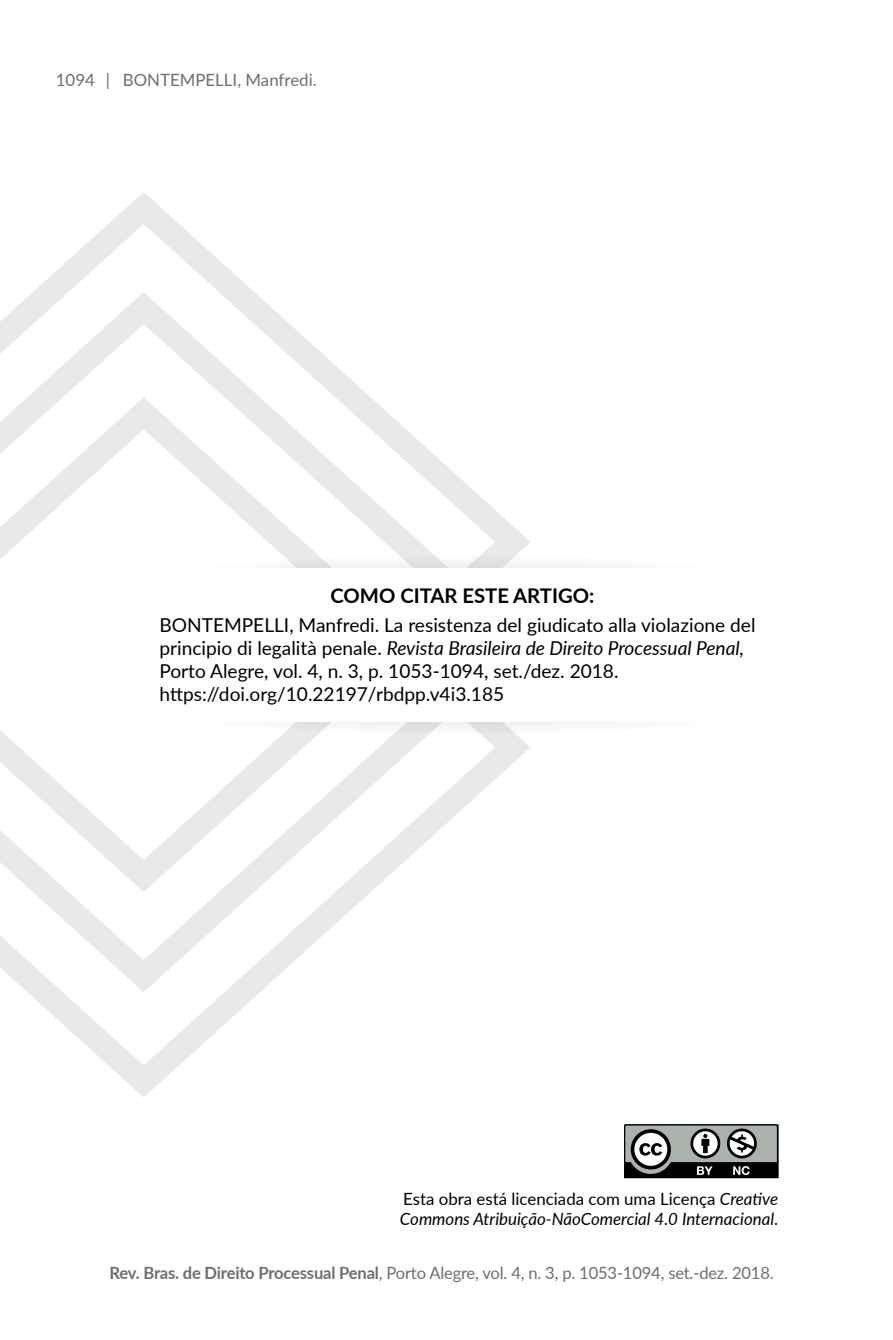
<style>
.page{position:relative;width:893px;height:1340px;background:#fff}
.page>*{position:absolute;margin:0;border:0;box-sizing:border-box;transform-origin:0 0}
.t1{font:700 20.25px "Lato";color:#000}
.t2{font:19.12px/22.9px "Lato";color:#000}
.t3{font:16.88px "Lato";letter-spacing:-.01em;color:#6d6e71}
.t4{font:italic 16.88px/20.2px "Lato";color:#000}
.s1{font-style:italic}
.s2{font-style:normal}
.s3{font-weight:700}
</style>
<div class="page">
<svg style="left:51px;top:192px;width:185px;height:84px"></svg>
<svg style="left:0;top:276px;width:352px;height:105px"></svg>
<svg style="left:0;top:381px;width:530px;height:716px"></svg>
<svg style="left:156px;top:555px;width:606px;height:47px"></svg>
<svg style="left:156px;top:687px;width:606px;height:47px"></svg>
<div style="left:153px;top:568px;width:625px;height:153px;background:#fff"></div>
<svg style="left:624px;top:1124px;width:155px;height:54px"></svg>
<p class="t3" style="left:56px;top:67px;width:158px">1094 | Bontempelli</p>
<p class="t3" style="left:237px;top:67px;width:81px">, Manfredi.</p>
<p class="t1" style="left:330px;top:580px;width:17px">COMO</p>
<p class="t1" style="left:400px;top:580px;width:75px">CITARESTE</p>
<p class="t1" style="left:513px;top:580px;width:83px">ARTIGO:</p>
<p class="t2" style="left:159px;top:612px;width:597px;text-indent:54px">EMPELLI, Manfredi. La resistenza del giudicato alla violazione del principio di legalità penale. <span class="s1">Revista Brasileira de Direito Processual Penal, </span>Porto Alegre, vol. 4, n. 3, p. 1053-1094, set./dez. 2018. https://doi.org/10.22197/rbdpp.v4i3.185</p>
<p class="t2" style="left:159px;top:612px;width:27px">BONT</p>
<p class="t4" style="left:400px;top:1187px;width:380px"><span class="s2">Esta obra está licenciada com uma Licença</span> Creative<br>Commons Atribuição-NãoComercial 4.0 Internacional<span class="s2">.</span></p>
<p class="t3" style="left:110px;top:1260px;width:666px"><span class="s3">Rev. Bras. de Direito Processual Penal</span>, Porto Alegre, vol. 4, n. 3, p. 1053-1094, set.-dez. 2018.</p>
</div>
